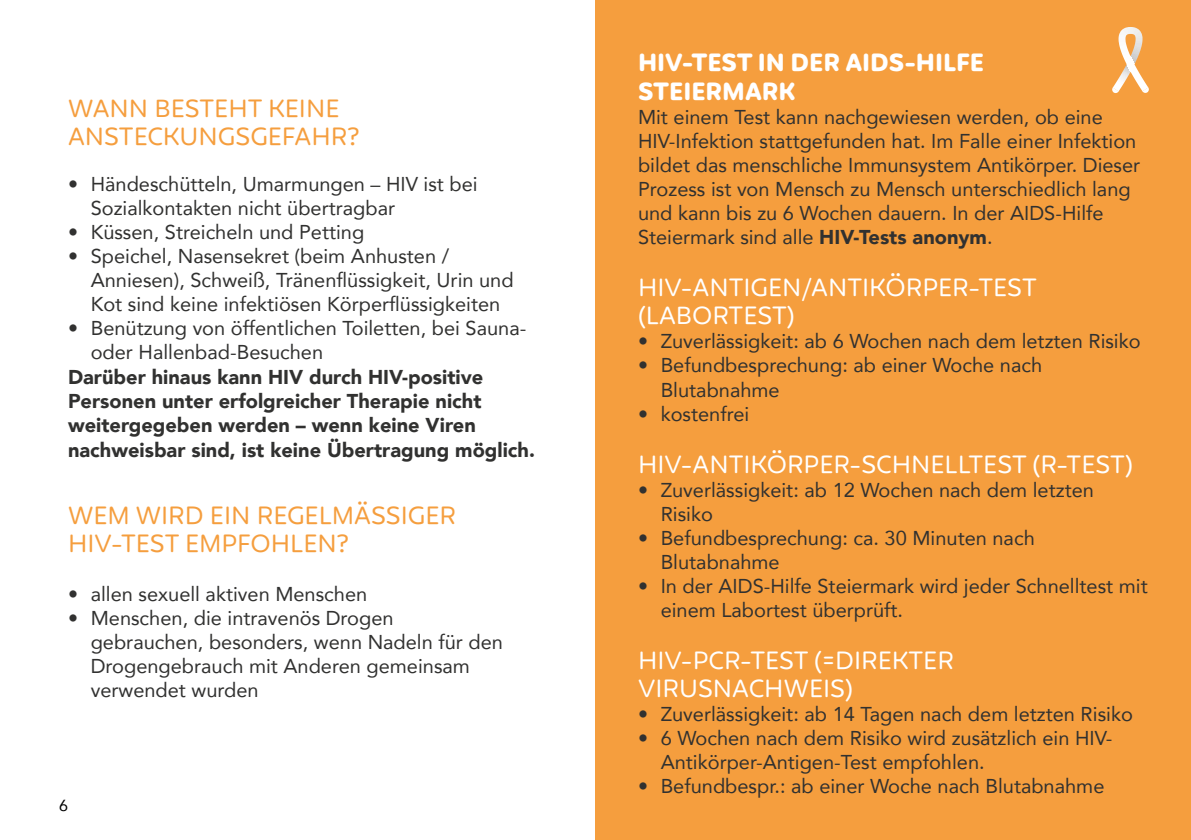
<style>
.page{position:relative;width:1191px;height:840px;background:#fff}
.page>*{position:absolute;margin:0;border:0;box-sizing:border-box;transform-origin:0 0}
.t1{font:24px/28px "Mohr Rounded";color:#fff}
.t2{font:24px/28px "Mohr Rounded";color:#f59e3e}
.t3{font:700 24px/28.8px "Mohr Rounded";color:#fff}
.t4{font:20px/24px "Avenir";color:#313130}
.t5{font:900 20px/24px "Avenir";color:#313130}
.t6{font:16px "Avenir";color:#000}
.s1{font-weight:900}
</style>
<div class="page">
<div style="left:595px;top:0;width:596px;height:839px;background:#f59e3e"></div>
<svg style="left:1112px;top:27px;width:37px;height:66px"></svg>
<p class="t2" style="left:68px;top:95px;width:293px">WANN BESTEHT KEINE<br>ANSTECKUNGSGEFAHR?</p>
<p class="t4" style="left:91px;top:171px;width:388px;text-indent:-23px">• Händeschütteln, Umarmungen – HIV ist bei<br>Sozialkontakten nicht übertragbar</p>
<p class="t4" style="left:68px;top:219px;width:298px">• Küssen, Streicheln und Petting</p>
<p class="t4" style="left:91px;top:243px;width:424px;text-indent:-23px">• Speichel, Nasensekret (beim Anhusten /<br>Anniesen), Schweiß, Tränenflüssigkeit, Urin und<br>Kot sind keine infektiösen Körperflüssigkeiten</p>
<p class="t4" style="left:91px;top:315px;width:437px;text-indent:-23px">• Benützung von öffentlichen Toiletten, bei Sauna&shy;oder Hallenbad-Besuchen</p>
<p class="t5" style="left:68px;top:365px;width:468px">Darüber hinaus kann HIV durch HIV-positive Personen unter erfolgreicher Therapie nicht weitergegeben werden – wenn keine Viren nachweisbar sind, ist keine Übertragung möglich.</p>
<p class="t2" style="left:68px;top:501px;width:389px">WEM WIRD EIN REGELMÄSSIGER<br>HIV-TEST EMPFOHLEN?</p>
<p class="t4" style="left:68px;top:580px;width:301px">• allen sexuell aktiven Menschen</p>
<p class="t4" style="left:91px;top:604px;width:414px;text-indent:-23px">• Menschen, die intravenös Drogen gebrauchen, besonders, wenn Nadeln für den Drogengebrauch mit Anderen gemeinsam verwendet wurden</p>
<p class="t6" style="left:59px;top:791px;width:10px">6</p>
<p class="t3" style="left:638px;top:49px;width:347px">HIV-TEST IN DER AIDS-HILFE<br>STEIERMARK</p>
<p class="t4" style="left:638px;top:105px;width:504px">Mit einem Test kann nachgewiesen werden, ob eine HIV-Infektion stattgefunden hat. Im Falle einer Infektion bildet das menschliche Immunsystem Antikörper. Dieser Prozess ist von Mensch zu Mensch unterschiedlich lang und kann bis zu 6 Wochen dauern. In der AIDS-Hilfe Steiermark sind alle <span class="s1">HIV-Tests anonym</span>.</p>
<p class="t1" style="left:638px;top:274px;width:400px">HIV-ANTIGEN/ANTIKÖRPER-TEST (LABORTEST)</p>
<p class="t4" style="left:638px;top:329px;width:504px">• Zuverlässigkeit: ab 6 Wochen nach dem letzten Risiko</p>
<p class="t4" style="left:660px;top:353px;width:383px;text-indent:-23px">• Befundbesprechung: ab einer Woche nach<br>Blutabnahme</p>
<p class="t4" style="left:638px;top:401px;width:113px">• kostenfrei</p>
<p class="t1" style="left:638px;top:450px;width:496px">HIV-ANTIKÖRPER-SCHNELLTEST (R-TEST)</p>
<p class="t4" style="left:660px;top:477px;width:435px;text-indent:-23px">• Zuverlässigkeit: ab 12 Wochen nach dem letzten<br>Risiko</p>
<p class="t4" style="left:660px;top:525px;width:375px;text-indent:-23px">• Befundbesprechung: ca. 30 Minuten nach<br>Blutabnahme</p>
<p class="t4" style="left:660px;top:573px;width:488px;text-indent:-23px">• In der AIDS-Hilfe Steiermark wird jeder Schnelltest mit einem Labortest überprüft.</p>
<p class="t1" style="left:638px;top:646px;width:317px">HIV-PCR-TEST (=DIREKTER<br>VIRUSNACHWEIS)</p>
<p class="t4" style="left:638px;top:701px;width:496px">• Zuverlässigkeit: ab 14 Tagen nach dem letzten Risiko</p>
<p class="t4" style="left:660px;top:725px;width:453px;text-indent:-23px">• 6 Wochen nach dem Risiko wird zusätzlich ein HIV-<br>Antikörper-Antigen-Test empfohlen.</p>
<p class="t4" style="left:638px;top:773px;width:468px">• Befundbespr.: ab einer Woche nach Blutabnahme</p>
</div>
